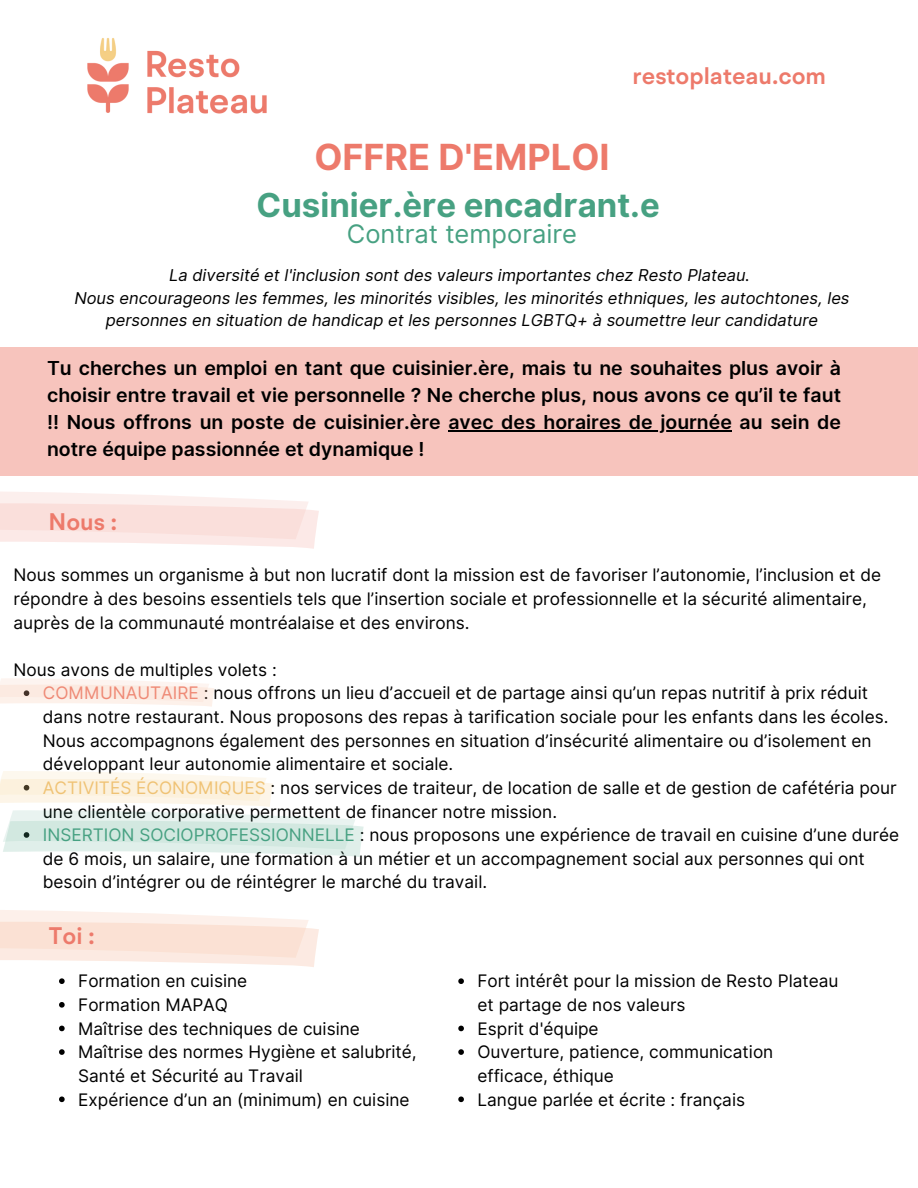
<style>
.page{position:relative;width:918px;height:1188px;background:#fff}
.page>*{position:absolute;margin:0;border:0;box-sizing:border-box;transform-origin:0 0}
.t1{font:700 36px "Inter";color:#ed7a6b}
.t2{font:700 33px "Inter";color:#47a182}
.t3{font:25.5px "Inter";color:#47a182}
.t4{font:600 24px "BR Hendrix";color:#ed7a6b}
.t5{font:600 19.5px/27px "Inter";color:#000;text-align:justify}
.t6{font:17.25px/23.7px "Inter";color:#000}
.t7{font:italic 16.5px/22.5px "Inter";color:#000;text-align:center}
.s1{color:#ed7a6b}
.s2{color:#eebe6f}
.s3{color:#47a182}
</style>
<div class="page">
<img style="left:87px;top:38px;width:180px;height:76px">
<svg style="left:0;top:492px;width:319px;height:57px"></svg>
<svg style="left:0;top:910px;width:319px;height:57px"></svg>
<div style="left:0;top:347px;width:918px;height:129px;background:#f7c4bd"></div>
<hr style="left:448px;top:430px;width:284px;height:2px;background:#000">
<svg style="left:59px;top:978px;width:6px;height:6px"></svg>
<svg style="left:59px;top:1002px;width:6px;height:6px"></svg>
<svg style="left:59px;top:1026px;width:6px;height:5px"></svg>
<svg style="left:59px;top:1049px;width:6px;height:6px"></svg>
<svg style="left:59px;top:1097px;width:6px;height:5px"></svg>
<svg style="left:458px;top:978px;width:6px;height:6px"></svg>
<svg style="left:458px;top:1026px;width:6px;height:5px"></svg>
<svg style="left:458px;top:1049px;width:6px;height:6px"></svg>
<svg style="left:458px;top:1097px;width:6px;height:5px"></svg>
<svg style="left:0;top:678px;width:214px;height:28px"></svg>
<svg style="left:0;top:771px;width:364px;height:86px"></svg>
<p class="t4" style="left:633px;top:60px;width:195px">restoplateau.com</p>
<p class="t1" style="left:314px;top:135px;width:297px">OFFRE D'EMPLOI</p>
<p class="t2" style="left:257px;top:185px;width:405px">Cusinier.ère encadrant.e</p>
<p class="t3" style="left:347px;top:218px;width:232px">Contrat temporaire</p>
<p class="t7" style="left:169px;top:264px;width:582px">La diversité et l'inclusion sont des valeurs importantes chez Resto Plateau.</p>
<p class="t7" style="left:74px;top:287px;width:777px">Nous encourageons les femmes, les minorités visibles, les minorités ethniques, les autochtones, les personnes en situation de handicap et les personnes LGBTQ+ à soumettre leur candidature</p>
<h2 class="t5" style="left:47px;top:355px;width:796px">Tu cherches un emploi en tant que cuisinier.ère, mais tu ne souhaites plus avoir à choisir entre travail et vie personnelle ? Ne cherche plus, nous avons ce qu’il te faut !! Nous offrons un poste de cuisinier.ère avec des horaires de journée au sein de</h2>
<h1 class="t5" style="left:47px;top:436px;width:379px">notre équipe passionnée et dynamique !</h1>
<p class="t4" style="left:48px;top:506px;width:70px">Nous :</p>
<h2 class="t6" style="left:14px;top:563px;width:869px">Nous sommes un organisme à but non lucratif dont la mission est de favoriser l’autonomie, l’inclusion et de répondre à des besoins essentiels tels que l’insertion sociale et professionnelle et la sécurité alimentaire, auprès de la communauté montréalaise et des environs.</h2>
<p class="t6" style="left:14px;top:658px;width:265px">Nous avons de multiples volets :</p>
<p class="t6" style="left:43px;top:681px;width:847px"><span class="s1">COMMUNAUTAIRE</span> : nous offrons un lieu d’accueil et de partage ainsi qu’un repas nutritif à prix réduit dans notre restaurant. Nous proposons des repas à tarification sociale pour les enfants dans les écoles.<br>Nous accompagnons également des personnes en situation d’insécurité alimentaire ou d’isolement en développant leur autonomie alimentaire et sociale.</p>
<p class="t6" style="left:43px;top:776px;width:855px"><span class="s2">ACTIVITÉS ÉCONOMIQUES</span> : nos services de traiteur, de location de salle et de gestion de cafétéria pour une clientèle corporative permettent de financer notre mission.</p>
<p class="t6" style="left:43px;top:823px;width:858px"><span class="s3">INSERTION SOCIOPROFESSIONNELLE</span> : nous proposons une expérience de travail en cuisine d’une durée de 6 mois, un salaire, une formation à un métier et un accompagnement social aux personnes qui ont besoin d’intégrer ou de réintégrer le marché du travail.</p>
<p class="t4" style="left:49px;top:920px;width:47px">Toi :</p>
<h3 class="t6" style="left:78px;top:969px;width:171px">Formation en cuisine</h3>
<p class="t6" style="left:78px;top:993px;width:151px">Formation MAPAQ</p>
<h2 class="t6" style="left:78px;top:1017px;width:283px">Maîtrise des techniques de cuisine</h2>
<p class="t6" style="left:78px;top:1040px;width:340px">Maîtrise des normes Hygiène et salubrité,<br>Santé et Sécurité au Travail</p>
<p class="t6" style="left:78px;top:1087px;width:333px">Expérience d’un an (minimum) en cuisine</p>
<p class="t6" style="left:478px;top:969px;width:363px">Fort intérêt pour la mission de Resto Plateau et partage de nos valeurs</p>
<p class="t6" style="left:478px;top:1017px;width:123px">Esprit d'équipe</p>
<p class="t6" style="left:478px;top:1040px;width:297px">Ouverture, patience, communication efficace, éthique</p>
<p class="t6" style="left:478px;top:1087px;width:269px">Langue parlée et écrite : français</p>
</div>
